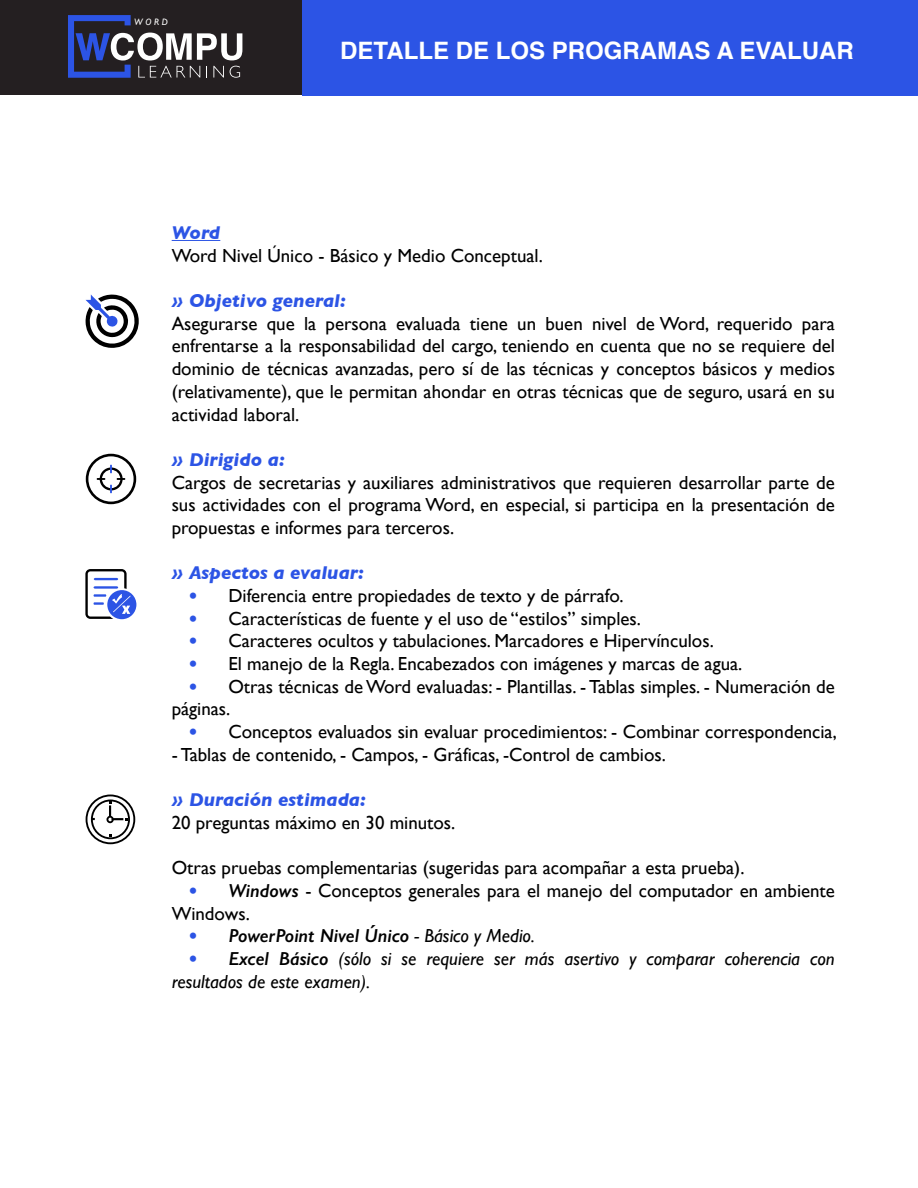
<style>
.page{position:relative;width:918px;height:1188px;background:#fff}
.page>*{position:absolute;margin:0;border:0;box-sizing:border-box;transform-origin:0 0}
.t1{font:700 24px "Helvetica";color:#fff}
.t2{font:18.9px/22.6px "Gill Sans";color:#000;text-align:justify}
.t3{font:italic 18.9px/22.6px "Gill Sans";color:#000}
.t4{font:italic 700 18.9px "Gill Sans";color:#2c54e5}
.t5{font:italic 600 18.9px "Gill Sans";color:#000}
.t6{font:italic 9.3px "Gill Sans";color:#fff}
.s1{font-weight:700;font-style:italic;color:#2c54e5}
.s2{font-weight:600;font-style:italic}
.s3{font-weight:700;color:#2c54e5}
.s4{font-weight:400}
.s5{font-weight:600}
</style>
<div class="page">
<div style="left:0;top:0;width:302px;height:95px;background:#241f21"></div>
<div style="left:302px;top:0;width:616px;height:95px;background:#2c54e5"></div>
<hr style="left:172px;top:240px;width:48px;height:1px;background:#2c54e5">
<svg style="left:85px;top:294px;width:54px;height:54px"></svg>
<div style="left:107px;top:590px;width:29px;height:29px;background:#2c54e5;border-radius:50%"></div>
<svg style="left:85px;top:569px;width:46px;height:50px"></svg>
<svg style="left:86px;top:795px;width:49px;height:49px"></svg>
<svg style="left:86px;top:454px;width:50px;height:50px"></svg>
<svg style="left:68px;top:15px;width:174px;height:63px"></svg>
<p class="t6" style="left:134px;top:17px;width:35px">W O R D</p>
<p class="t1" style="left:340px;top:31px;width:515px">DETALLE DE LOS PROGRAMAS A EVALUAR</p>
<p class="t4" style="left:172px;top:222px;width:50px">Word</p>
<p class="t2" style="left:172px;top:244px;width:373px">Word Nivel Único - Básico y Medio Conceptual.</p>
<p class="t4" style="left:172px;top:290px;width:176px">» Objetivo general:</p>
<p class="t2" style="left:172px;top:312px;width:665px">Asegurarse que la persona evaluada tiene un buen nivel de Word, requerido para enfrentarse a la responsabilidad del cargo, teniendo en cuenta que no se requiere del dominio de técnicas avanzadas, pero sí de las técnicas y conceptos básicos y medios (relativamente), que le permitan ahondar en otras técnicas que de seguro, usará en su actividad laboral.</p>
<p class="t4" style="left:172px;top:448px;width:115px">» Dirigido a:</p>
<p class="t2" style="left:172px;top:471px;width:665px">Cargos de secretarias y auxiliares administrativos que requieren desarrollar parte de sus actividades con el programa Word, en especial, si participa en la presentación de propuestas e informes para terceros.</p>
<p class="t4" style="left:172px;top:562px;width:194px">» Aspectos a evaluar:</p>
<p class="t2" style="left:188px;top:584px;width:437px"><span class="s1">•</span> Diferencia entre propiedades de texto y de párrafo.</p>
<p class="t2" style="left:188px;top:607px;width:454px"><span class="s1">•</span> Características de fuente y el uso de “estilos” simples.</p>
<p class="t2" style="left:188px;top:629px;width:527px"><span class="s1">•</span> Caracteres ocultos y tabulaciones. Marcadores e Hipervínculos.</p>
<p class="t2" style="left:188px;top:652px;width:556px"><span class="s1">•</span> El manejo de la Regla. Encabezados con imágenes y marcas de agua.</p>
<p class="t2" style="left:172px;top:675px;width:665px;text-indent:17px"><span class="s1">•</span> Otras técnicas de Word evaluadas: - Plantillas. - Tablas simples. - Numeración de páginas.</p>
<p class="t2" style="left:188px;top:720px;width:650px"><span class="s1">•</span> Conceptos evaluados sin evaluar procedimientos: - Combinar correspondencia,</p>
<p class="t2" style="left:172px;top:743px;width:496px">- Tablas de contenido, - Campos, - Gráficas, -Control de cambios.</p>
<p class="t4" style="left:172px;top:789px;width:196px">» Duración estimada:</p>
<p class="t2" style="left:172px;top:811px;width:285px">20 preguntas máximo en 30 minutos.</p>
<p class="t2" style="left:172px;top:856px;width:574px">Otras pruebas complementarias (sugeridas para acompañar a esta prueba).</p>
<p class="t2" style="left:172px;top:879px;width:665px;text-indent:17px"><span class="s1">•</span> <span class="s2">Windows</span> - Conceptos generales para el manejo del computador en ambiente<br>Windows.</p>
<p class="t5" style="left:188px;top:924px;width:348px"><span class="s3">•</span> PowerPoint Nivel Único <span class="s4">- Básico y Medio.</span></p>
<p class="t3" style="left:172px;top:947px;width:665px;text-indent:17px"><span class="s3">•</span> <span class="s5">Excel Básico</span> (sólo si se requiere ser más asertivo y comparar coherencia con resultados de este examen).</p>
</div>
